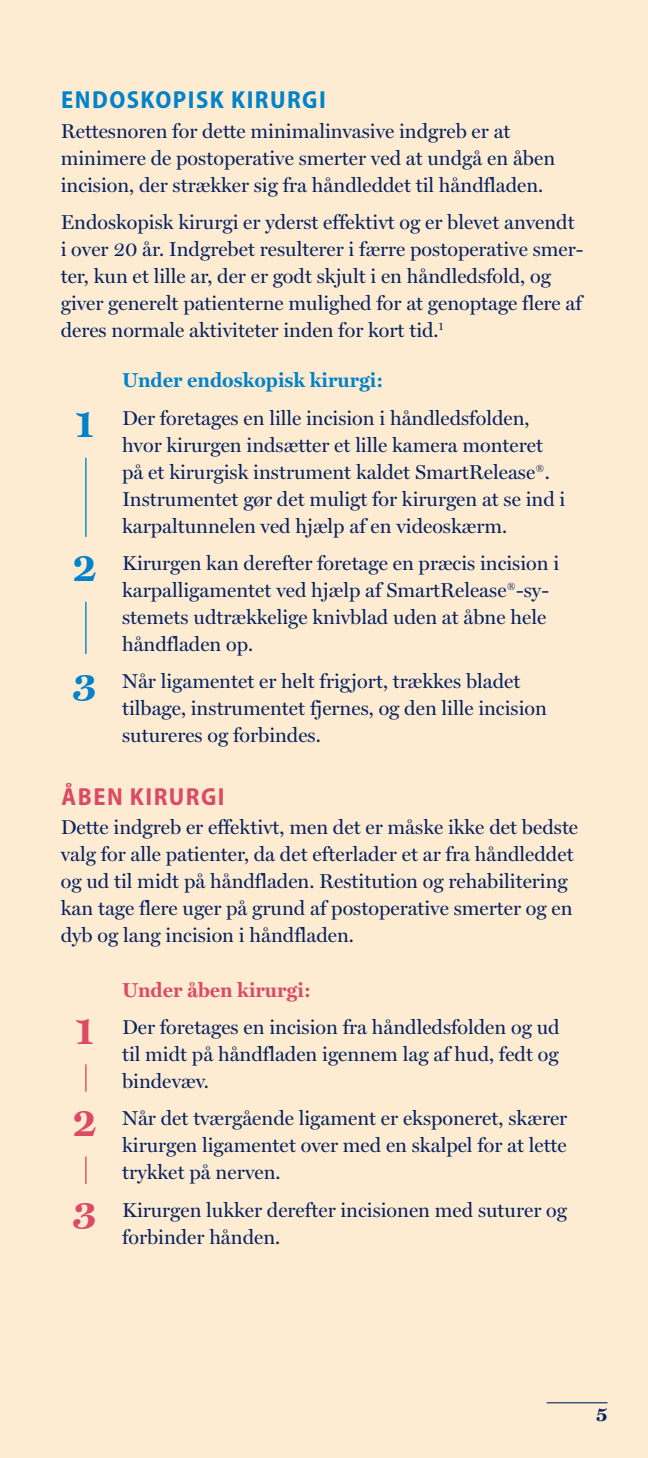
<style>
.page{position:relative;width:648px;height:1458px;background:#feecd2}
.page>*{position:absolute;margin:0;border:0;box-sizing:border-box;transform-origin:0 0}
.t1{font:700 40.5px "Miller Text";color:#0083ca}
.t2{font:700 40.5px "Miller Text";color:#dc4a65}
.t3{font:700 semi-condensed 24.75px "Myriad Pro";letter-spacing:.06em;color:#0083ca}
.t4{font:700 semi-condensed 24.75px "Myriad Pro";letter-spacing:.06em;color:#dc4a65}
.t5{font:20.25px/27px "Miller Display";color:#072260}
.t6{font:700 20.25px "Miller Text";color:#0083ca}
.t7{font:700 20.25px "Miller Text";color:#dc4a65}
.t8{font:700 20.25px "Miller Text";color:#072260}
</style>
<div class="page">
<hr style="left:547px;top:1402px;width:61px;height:1px;background:#072260">
<hr style="left:85px;top:434px;width:2px;height:244px;background:#0083ca">
<div style="left:53px;top:393px;width:65px;height:65px;background:#feecd2;border-radius:50%"></div>
<div style="left:53px;top:537px;width:65px;height:65px;background:#feecd2;border-radius:50%"></div>
<div style="left:53px;top:654px;width:65px;height:65px;background:#feecd2;border-radius:50%"></div>
<hr style="left:85px;top:1045px;width:2px;height:192px;background:#dc4a65">
<div style="left:53px;top:1000px;width:65px;height:64px;background:#feecd2;border-radius:50%"></div>
<div style="left:53px;top:1092px;width:65px;height:65px;background:#feecd2;border-radius:50%"></div>
<div style="left:53px;top:1184px;width:65px;height:65px;background:#feecd2;border-radius:50%"></div>
<p class="t3" style="left:61px;top:84px;width:266px">ENDOSKOPISK KIRURGI</p>
<p class="t5" style="left:61px;top:117px;width:496px">Rettesnoren for dette minimalinvasive indgreb er at minimere de postoperative smerter ved at undgå en åben incision, der strækker sig fra håndleddet til håndfladen.</p>
<p class="t5" style="left:61px;top:208px;width:524px">Endoskopisk kirurgi er yderst effektivt og er blevet anvendt i over 20 år. Indgrebet resulterer i færre postoperative smer&shy;ter, kun et lille ar, der er godt skjult i en håndledsfold, og giver generelt patienterne mulighed for at genoptage flere af deres normale aktiviteter inden for kort tid.<sup>1</sup></p>
<p class="t6" style="left:122px;top:369px;width:263px">Under endoskopisk kirurgi:</p>
<p class="t5" style="left:122px;top:404px;width:445px">Der foretages en lille incision i håndledsfolden, hvor kirurgen indsætter et lille kamera monteret på et kirurgisk instrument kaldet SmartRelease®.<br>Instrumentet gør det muligt for kirurgen at se ind i karpaltunnelen ved hjælp af en videoskærm.</p>
<p class="t5" style="left:122px;top:549px;width:439px">Kirurgen kan derefter foretage en præcis incision i karpalligamentet ved hjælp af SmartRelease®-sy&shy;stemets udtrækkelige knivblad uden at åbne hele håndfladen op.</p>
<p class="t5" style="left:122px;top:667px;width:426px">Når ligamentet er helt frigjort, trækkes bladet tilbage, instrumentet fjernes, og den lille incision sutureres og forbindes.</p>
<p class="t1" style="left:75px;top:399px;width:20px">1</p>
<p class="t1" style="left:72px;top:543px;width:26px">2</p>
<p class="t1" style="left:73px;top:662px;width:25px">3</p>
<p class="t4" style="left:62px;top:780px;width:165px">ÅBEN KIRURGI</p>
<p class="t5" style="left:61px;top:814px;width:519px">Dette indgreb er effektivt, men det er måske ikke det bedste valg for alle patienter, da det efterlader et ar fra håndleddet og ud til midt på håndfladen. Restitution og rehabilitering kan tage flere uger på grund af postoperative smerter og en dyb og lang incision i håndfladen.</p>
<p class="t2" style="left:75px;top:1006px;width:20px">1</p>
<p class="t2" style="left:72px;top:1098px;width:26px">2</p>
<p class="t2" style="left:73px;top:1190px;width:25px">3</p>
<p class="t7" style="left:122px;top:978px;width:190px">Under åben kirurgi:</p>
<p class="t5" style="left:122px;top:1014px;width:439px;text-align:justify">Der foretages en incision fra håndledsfolden og ud til midt på håndfladen igennem lag af hud, fedt og bindevæv.</p>
<p class="t5" style="left:122px;top:1105px;width:447px;text-align:justify">Når det tværgående ligament er eksponeret, skærer kirurgen ligamentet over med en skalpel for at lette trykket på nerven.</p>
<p class="t5" style="left:122px;top:1196px;width:446px">Kirurgen lukker derefter incisionen med suturer og forbinder hånden.</p>
<p class="t8" style="left:596px;top:1403px;width:13px">5</p>
</div>
